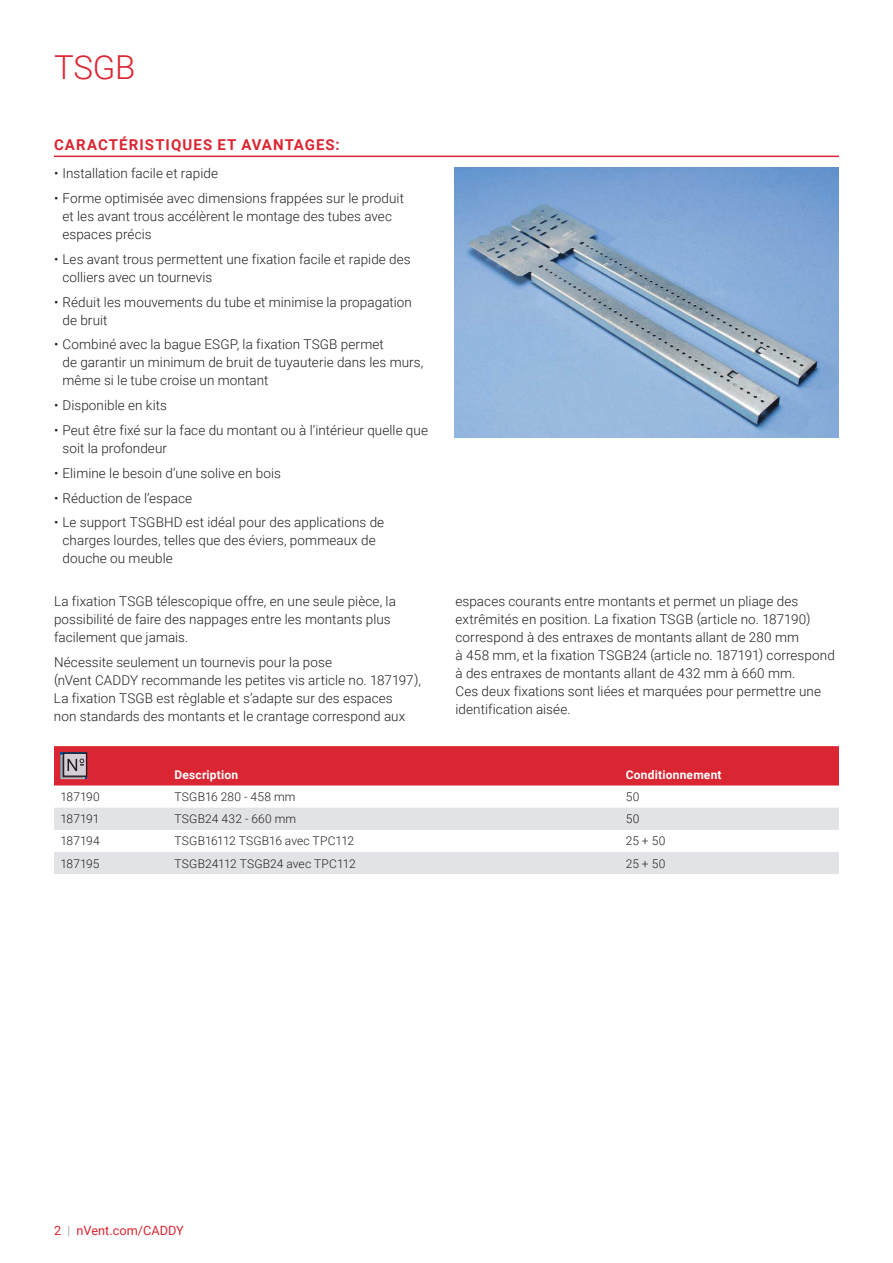
<style>
.page{position:relative;width:893px;height:1263px;background:#fff}
.page>*{position:absolute;margin:0;border:0;box-sizing:border-box;transform-origin:0 0}
.t1{font:300 33px "Roboto";color:#da2632}
.t2{font:700 15px "Roboto";letter-spacing:.07em;color:#da2632}
.t3{font:300 13.5px/18px "Roboto";letter-spacing:.005em;color:#231f20}
.t4{font:12.75px "Roboto";color:#da2632}
.t5{font:300 12px "Roboto";letter-spacing:.01em;color:#231f20}
.t6{font:700 12px "Roboto";letter-spacing:.015em;color:#fff}
.s1{font-weight:300;color:#90969e}
</style>
<div class="page">
<hr style="left:54px;top:156px;width:785px;height:1px;background:#da2632">
<img style="left:454px;top:168px;width:385px;height:269px">
<svg style="left:54px;top:808px;width:785px;height:66px;fill:#e1e3e6"></svg>
<div style="left:54px;top:746px;width:785px;height:39px;background:#da2632"></div>
<h1 class="t1" style="left:54px;top:52px;width:83px">TSGB</h1>
<p class="t2" style="left:54px;top:138px;width:287px">CARACTÉRISTIQUES ET AVANTAGES:</p>
<p class="t3" style="left:54px;top:165px;width:166px">• Installation facile et rapide</p>
<p class="t3" style="left:63px;top:190px;width:343px;text-indent:-9px">• Forme optimisée avec dimensions frappées sur le produit et les avant trous accélèrent le montage des tubes avec espaces précis</p>
<p class="t3" style="left:63px;top:251px;width:350px;text-indent:-9px">• Les avant trous permettent une fixation facile et rapide des colliers avec un tournevis</p>
<p class="t3" style="left:63px;top:294px;width:351px;text-indent:-9px">• Réduit les mouvements du tube et minimise la propagation de bruit</p>
<p class="t3" style="left:63px;top:337px;width:362px;text-indent:-9px">• Combiné avec la bague ESGP, la fixation TSGB permet<br>de garantir un minimum de bruit de tuyauterie dans les murs, même si le tube croise un montant</p>
<p class="t3" style="left:54px;top:397px;width:115px">• Disponible en kits</p>
<p class="t3" style="left:63px;top:422px;width:367px;text-indent:-9px">• Peut être fixé sur la face du montant ou à l’intérieur quelle que soit la profondeur</p>
<p class="t3" style="left:54px;top:465px;width:228px">• Elimine le besoin d’une solive en bois</p>
<p class="t3" style="left:54px;top:490px;width:140px">• Réduction de l’espace</p>
<p class="t3" style="left:63px;top:515px;width:323px;text-indent:-9px">• Le support TSGBHD est idéal pour des applications de charges lourdes, telles que des éviers, pommeaux de douche ou meuble</p>
<p class="t3" style="left:54px;top:593px;width:343px">La fixation TSGB télescopique offre, en une seule pièce, la possibilité de faire des nappages entre les montants plus facilement que jamais.</p>
<p class="t3" style="left:54px;top:654px;width:368px">Nécessite seulement un tournevis pour la pose<br>(nVent CADDY recommande les petites vis article no. 187197), La fixation TSGB est règlable et s’adapte sur des espaces<br>non standards des montants et le crantage correspond aux</p>
<p class="t3" style="left:455px;top:593px;width:381px">espaces courants entre montants et permet un pliage des extrêmités en position. La fixation TSGB (article no. 187190) correspond à des entraxes de montants allant de 280 mm<br>à 458 mm, et la fixation TSGB24 (article no. 187191) correspond à des entraxes de montants allant de 432 mm à 660 mm.<br>Ces deux fixations sont liées et marquées pour permettre une identification aisée.</p>
<p class="t6" style="left:175px;top:770px;width:65px">Description</p>
<p class="t6" style="left:626px;top:770px;width:97px">Conditionnement</p>
<p class="t5" style="left:60px;top:788px;width:41px">187190</p>
<p class="t5" style="left:175px;top:788px;width:122px">TSGB16 280 - 458 mm</p>
<p class="t5" style="left:626px;top:788px;width:15px">50</p>
<p class="t5" style="left:60px;top:810px;width:41px">187191</p>
<p class="t5" style="left:175px;top:810px;width:123px">TSGB24 432 - 660 mm</p>
<p class="t5" style="left:626px;top:810px;width:15px">50</p>
<p class="t5" style="left:60px;top:833px;width:41px">187194</p>
<p class="t5" style="left:175px;top:833px;width:181px">TSGB16112 TSGB16 avec TPC112</p>
<p class="t5" style="left:626px;top:833px;width:41px">25 + 50</p>
<p class="t5" style="left:60px;top:855px;width:41px">187195</p>
<p class="t5" style="left:175px;top:855px;width:183px">TSGB24112 TSGB24 avec TPC112</p>
<p class="t5" style="left:626px;top:855px;width:41px">25 + 50</p>
<p class="t4" style="left:54px;top:1225px;width:131px">2 <span class="s1">|</span> nVent.com/CADDY</p>
</div>
